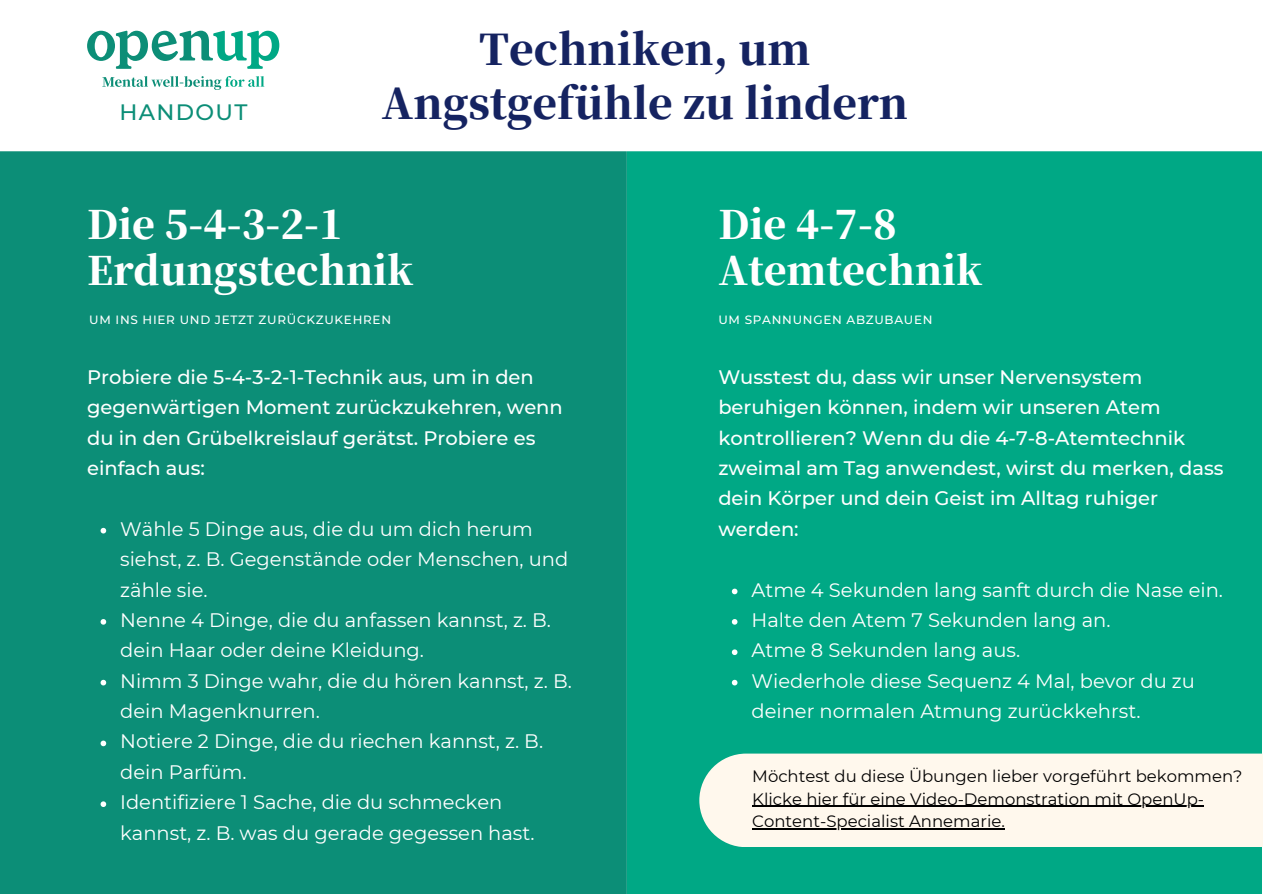
<style>
.page{position:relative;width:1263px;height:894px;background:#fff}
.page>*{position:absolute;margin:0;border:0;box-sizing:border-box;transform-origin:0 0}
.t1{font:900 42px "Noto Serif JP";color:#152361}
.t2{font:900 39px/46px "Noto Serif JP";color:#fff}
.t3{font:500 22.2px "Montserrat";letter-spacing:.06em;color:#0c8e77}
.t4{font:19.5px/30.3px "Montserrat";color:#fff}
.t5{font:500 19.5px/30.3px "Montserrat";color:#fff}
.t6{font:16.5px/22.5px "Montserrat";color:#000}
.t7{font:500 12px "Montserrat";letter-spacing:.06em;color:#fff}
</style>
<div class="page">
<div style="left:0;top:151px;width:627px;height:742px;background:#0c8e77"></div>
<div style="left:627px;top:151px;width:635px;height:742px;background:#00a885"></div>
<svg style="left:87px;top:31px;width:192px;height:38px"></svg>
<svg style="left:102px;top:76px;width:162px;height:14px"></svg>
<svg style="left:101px;top:527px;width:5px;height:6px"></svg>
<svg style="left:101px;top:619px;width:5px;height:5px"></svg>
<svg style="left:101px;top:679px;width:5px;height:6px"></svg>
<svg style="left:101px;top:740px;width:5px;height:6px"></svg>
<svg style="left:101px;top:801px;width:5px;height:5px"></svg>
<svg style="left:732px;top:588px;width:5px;height:6px"></svg>
<svg style="left:732px;top:619px;width:5px;height:5px"></svg>
<svg style="left:732px;top:649px;width:5px;height:6px"></svg>
<svg style="left:732px;top:679px;width:5px;height:6px"></svg>
<div style="left:699px;top:753px;width:564px;height:93px;background:#fff8ed"></div>
<hr style="left:752px;top:805px;width:452px;height:1px;background:#000">
<hr style="left:752px;top:828px;width:253px;height:1px;background:#000">
<p class="t3" style="left:119px;top:96px;width:129px">HANDOUT</p>
<h1 class="t1" style="left:479px;top:26px;width:333px">Techniken, um</h1>
<h1 class="t1" style="left:382px;top:80px;width:528px">Angstgefühle zu lindern</h1>
<h2 class="t2" style="left:87px;top:203px;width:328px">Die 5-4-3-2-1<br>Erdungstechnik</h2>
<h2 class="t2" style="left:718px;top:203px;width:265px">Die 4-7-8<br>Atemtechnik</h2>
<p class="t7" style="left:89px;top:311px;width:303px">UM INS HIER UND JETZT ZURÜCKZUKEHREN</p>
<p class="t7" style="left:718px;top:311px;width:216px">UM SPANNUNGEN ABZUBAUEN</p>
<p class="t5" style="left:87px;top:361px;width:477px">Probiere die 5-4-3-2-1-Technik aus, um in den gegenwärtigen Moment zurückzukehren, wenn du in den Grübelkreislauf gerätst. Probiere es einfach aus:</p>
<p class="t4" style="left:120px;top:513px;width:453px">Wähle 5 Dinge aus, die du um dich herum siehst, z. B. Gegenstände oder Menschen, und zähle sie.<br>Nenne 4 Dinge, die du anfassen kannst, z. B. dein Haar oder deine Kleidung.<br>Nimm 3 Dinge wahr, die du hören kannst, z. B. dein Magenknurren.<br>Notiere 2 Dinge, die du riechen kannst, z. B. dein Parfüm.<br>Identifiziere 1 Sache, die du schmecken kannst, z. B. was du gerade gegessen hast.</p>
<p class="t5" style="left:718px;top:361px;width:507px">Wusstest du, dass wir unser Nervensystem beruhigen können, indem wir unseren Atem kontrollieren? Wenn du die 4-7-8-Atemtechnik zweimal am Tag anwendest, wirst du merken, dass dein Körper und dein Geist im Alltag ruhiger werden:</p>
<p class="t4" style="left:751px;top:573px;width:473px">Atme 4 Sekunden lang sanft durch die Nase ein.<br>Halte den Atem 7 Sekunden lang an.<br>Atme 8 Sekunden lang aus.<br>Wiederhole diese Sequenz 4 Mal, bevor du zu deiner normalen Atmung zurückkehrst.</p>
<p class="t6" style="left:752px;top:764px;width:492px">Möchtest du diese Übungen lieber vorgeführt bekommen?<br>Klicke hier für eine Video-Demonstration mit OpenUp-<br>Content-Specialist Annemarie.</p>
</div>
